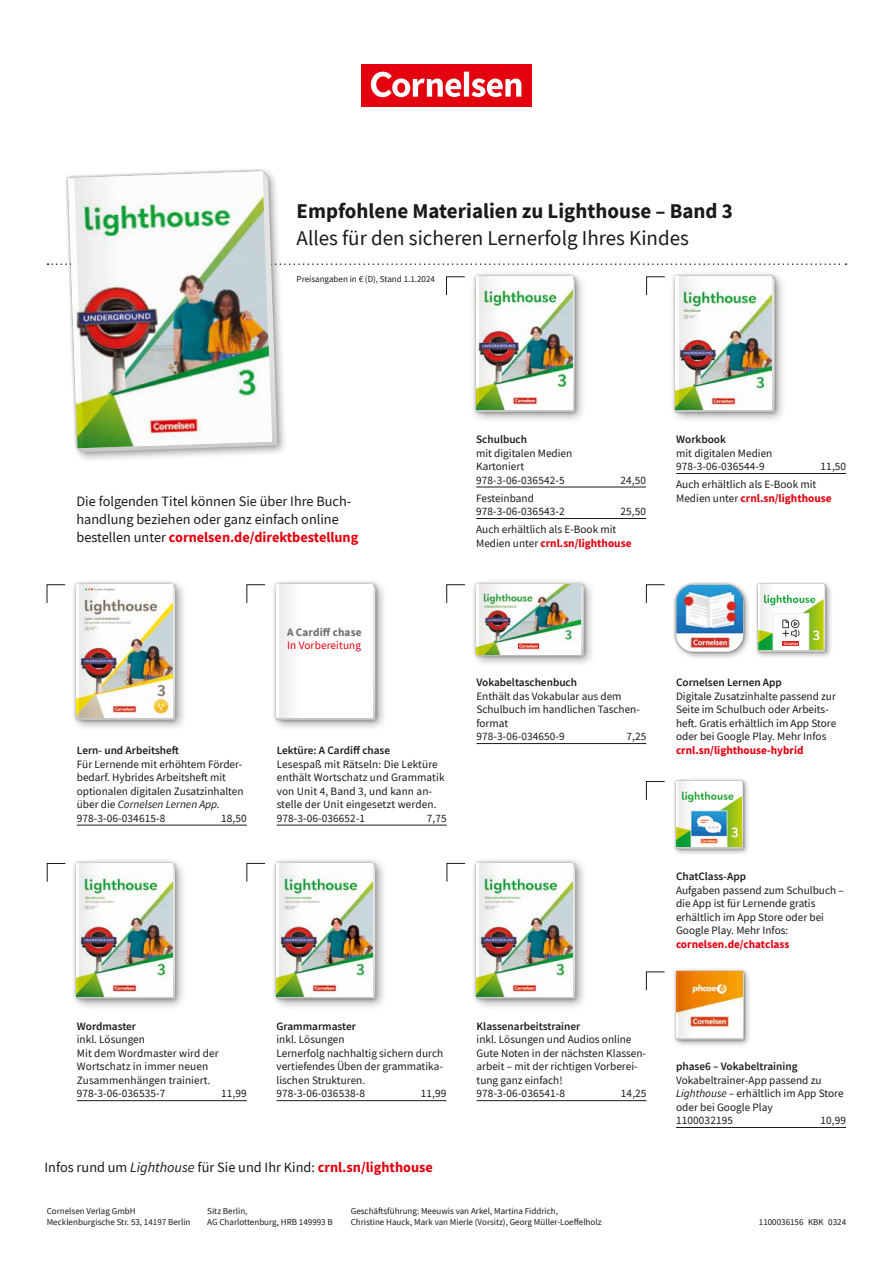
<style>
.page{position:relative;width:893px;height:1263px;background:#fff}
.page>*{position:absolute;margin:0;border:0;box-sizing:border-box;transform-origin:0 0}
.t1{font:21px "CV Source Sans";color:#1a1a18}
.t2{font:700 21px "CV Source Sans";color:#1a1a18}
.t3{font:600 14.7px "CV Source Sans";color:#fff}
.t4{font:14.25px/18px "CV Source Sans";color:#1a1a18}
.t5{font:11.25px/13.5px "CV Source Sans";color:#1a1a18}
.t6{font:600 11.25px "CV Source Sans";color:#1a1a18}
.t7{font:700 11.25px "CV Source Sans";color:#e3000f}
.t8{font:11.25px "CV Source Sans";letter-spacing:.01em;color:#e3000f}
.t9{font:700 11.25px "CV Source Sans";letter-spacing:.01em;color:#6f6f6e}
.t10{font:9px/10.5px "CV Source Sans";color:#1a1a18}
.s1{font-weight:700;color:#e3000f}
.s2{font-style:italic}
</style>
<div class="page">
<hr style="left:676px;top:473px;width:170px;height:1px;background:#1a1a18">
<hr style="left:476px;top:487px;width:170px;height:1px;background:#1a1a18">
<hr style="left:476px;top:518px;width:170px;height:1px;background:#1a1a18">
<div style="left:63px;top:166px;width:224px;height:296px;background:#1a1a18;opacity:.4"></div>
<svg style="left:65px;top:168px;width:216px;height:287px"></svg>
<img style="left:48px;top:176px;width:798px;height:272px">
<svg style="left:446px;top:584px;width:19px;height:19px"></svg>
<svg style="left:47px;top:584px;width:19px;height:19px"></svg>
<hr style="left:77px;top:825px;width:170px;height:1px;background:#1a1a18">
<hr style="left:476px;top:743px;width:170px;height:1px;background:#1a1a18">
<div style="left:71px;top:578px;width:116px;height:154px;background:#1a1a18;opacity:.4"></div>
<div style="left:73px;top:581px;width:106px;height:142px;background:#1a1a18;opacity:.4"></div>
<svg style="left:77px;top:584px;width:98px;height:136px"></svg>
<img style="left:77px;top:584px;width:96px;height:134px">
<img style="left:80px;top:584px;width:21px;height:134px">
<div style="left:470px;top:578px;width:126px;height:90px;background:#1a1a18;opacity:.4"></div>
<div style="left:473px;top:581px;width:114px;height:78px;background:#1a1a18;opacity:.4"></div>
<svg style="left:476px;top:584px;width:108px;height:72px"></svg>
<img style="left:476px;top:584px;width:104px;height:71px">
<img style="left:480px;top:584px;width:23px;height:71px">
<svg style="left:646px;top:584px;width:19px;height:19px"></svg>
<div style="left:754px;top:581px;width:79px;height:79px;background:#1a1a18;opacity:.4"></div>
<div style="left:756px;top:582px;width:71px;height:72px;background:#1a1a18;opacity:.4"></div>
<svg style="left:758px;top:584px;width:67px;height:68px"></svg>
<svg style="left:760px;top:584px;width:15px;height:66px"></svg>
<div style="left:672px;top:580px;width:79px;height:80px;background:#1a1a18;opacity:.4"></div>
<div style="left:674px;top:582px;width:72px;height:72px;background:#1a1a18;opacity:.4"></div>
<svg style="left:676px;top:584px;width:67px;height:68px"></svg>
<img style="left:676px;top:585px;width:67px;height:66px">
<svg style="left:47px;top:863px;width:19px;height:19px"></svg>
<hr style="left:77px;top:1100px;width:170px;height:1px;background:#1a1a18">
<svg style="left:646px;top:781px;width:19px;height:19px"></svg>
<svg style="left:446px;top:863px;width:20px;height:19px"></svg>
<svg style="left:246px;top:863px;width:20px;height:19px"></svg>
<hr style="left:276px;top:1100px;width:170px;height:1px;background:#1a1a18">
<hr style="left:477px;top:1100px;width:170px;height:1px;background:#1a1a18">
<div style="left:471px;top:857px;width:116px;height:153px;background:#1a1a18;opacity:.4"></div>
<div style="left:473px;top:860px;width:106px;height:142px;background:#1a1a18;opacity:.4"></div>
<svg style="left:477px;top:863px;width:98px;height:135px"></svg>
<img style="left:477px;top:863px;width:96px;height:133px">
<img style="left:480px;top:863px;width:21px;height:133px">
<div style="left:672px;top:778px;width:79px;height:78px;background:#1a1a18;opacity:.4"></div>
<div style="left:674px;top:779px;width:71px;height:72px;background:#1a1a18;opacity:.4"></div>
<svg style="left:676px;top:781px;width:67px;height:68px"></svg>
<img style="left:676px;top:781px;width:65px;height:66px">
<svg style="left:678px;top:781px;width:15px;height:65px"></svg>
<div style="left:70px;top:857px;width:117px;height:154px;background:#1a1a18;opacity:.4"></div>
<div style="left:73px;top:860px;width:105px;height:142px;background:#1a1a18;opacity:.4"></div>
<svg style="left:76px;top:863px;width:99px;height:136px"></svg>
<img style="left:76px;top:863px;width:96px;height:133px">
<img style="left:79px;top:863px;width:22px;height:133px">
<div style="left:271px;top:857px;width:116px;height:153px;background:#1a1a18;opacity:.4"></div>
<div style="left:273px;top:860px;width:106px;height:142px;background:#1a1a18;opacity:.4"></div>
<svg style="left:277px;top:863px;width:98px;height:135px"></svg>
<img style="left:277px;top:863px;width:96px;height:133px">
<img style="left:280px;top:863px;width:21px;height:133px">
<hr style="left:676px;top:1127px;width:170px;height:1px;background:#1a1a18">
<svg style="left:646px;top:971px;width:19px;height:19px"></svg>
<div style="left:672px;top:967px;width:80px;height:81px;background:#1a1a18;opacity:.4"></div>
<div style="left:674px;top:969px;width:72px;height:73px;background:#1a1a18;opacity:.4"></div>
<svg style="left:676px;top:972px;width:68px;height:68px"></svg>
<img style="left:676px;top:972px;width:66px;height:65px">
<svg style="left:678px;top:972px;width:15px;height:65px"></svg>
<svg style="left:246px;top:584px;width:20px;height:19px"></svg>
<hr style="left:277px;top:825px;width:170px;height:1px;background:#1a1a18">
<div style="left:271px;top:578px;width:116px;height:154px;background:#1a1a18;opacity:.4"></div>
<div style="left:273px;top:581px;width:106px;height:142px;background:#1a1a18;opacity:.4"></div>
<svg style="left:277px;top:584px;width:98px;height:136px"></svg>
<div style="left:277px;top:584px;width:96px;height:134px;background:#fff"></div>
<div style="left:280px;top:584px;width:21px;height:134px;background:#f5f5f5"></div>
<div style="left:361px;top:64px;width:170px;height:42px;background:#e3000f"></div>
<svg style="left:371px;top:72px;width:150px;height:25px"></svg>
<h1 class="t2" style="left:297px;top:197px;width:438px">Empfohlene Materialien zu Lighthouse – Band 3</h1>
<h1 class="t1" style="left:297px;top:225px;width:394px">Alles für den sicheren Lernerfolg Ihres Kindes</h1>
<p class="t10" style="left:297px;top:274px;width:140px">Preisangaben in € (D), Stand 1.1.2024</p>
<p class="t4" style="left:77px;top:493px;width:283px">Die folgenden Titel können Sie über Ihre Buch&shy;handlung beziehen oder ganz einfach online bestellen unter <span class="s1">cornelsen.de/direktbestellung</span></p>
<p class="t6" style="left:476px;top:432px;width:52px">Schulbuch</p>
<p class="t5" style="left:476px;top:446px;width:98px">mit digitalen Medien<br>Kartoniert<br>978-3-06-036542-5</p>
<p class="t5" style="left:620px;top:473px;width:27px">24,50</p>
<p class="t5" style="left:476px;top:491px;width:90px">Festeinband<br>978-3-06-036543-2</p>
<p class="t5" style="left:620px;top:505px;width:27px">25,50</p>
<p class="t5" style="left:476px;top:523px;width:157px">Auch erhältlich als E-Book mit<br>Medien unter <span class="s1">crnl.sn/lighthouse</span></p>
<p class="t6" style="left:676px;top:432px;width:51px">Workbook</p>
<p class="t5" style="left:676px;top:446px;width:98px">mit digitalen Medien<br>978-3-06-036544-9</p>
<p class="t5" style="left:821px;top:460px;width:27px">11,50</p>
<p class="t5" style="left:676px;top:478px;width:157px">Auch erhältlich als E-Book mit<br>Medien unter <span class="s1">crnl.sn/lighthouse</span></p>
<p class="t9" style="left:287px;top:624px;width:76px">A Cardiff chase</p>
<p class="t8" style="left:287px;top:638px;width:76px">In Vorbereitung</p>
<p class="t6" style="left:77px;top:743px;width:104px">Lern- und Arbeitsheft</p>
<p class="t5" style="left:77px;top:757px;width:168px">Für Lernende mit erhöhtem Förder&shy;bedarf. Hybrides Arbeitsheft mit optionalen digitalen Zusatzinhalten über die <span class="s2">Cornelsen Lernen App.<br></span>978-3-06-034615-8</p>
<p class="t5" style="left:221px;top:811px;width:27px">18,50</p>
<p class="t6" style="left:277px;top:743px;width:115px">Lektüre: A Cardiff chase</p>
<p class="t5" style="left:277px;top:757px;width:169px">Lesespaß mit Rätseln: Die Lektüre enthält Wortschatz und Grammatik von Unit 4, Band 3, und kann an&shy;stelle der Unit eingesetzt werden.<br>978-3-06-036652-1</p>
<p class="t5" style="left:427px;top:811px;width:21px">7,75</p>
<p class="t6" style="left:77px;top:1019px;width:61px">Wordmaster</p>
<p class="t5" style="left:77px;top:1033px;width:144px">inkl. Lösungen<br>Mit dem Wordmaster wird der<br>Wortschatz in immer neuen<br>Zusammenhängen trainiert.<br>978-3-06-036535-7</p>
<p class="t5" style="left:221px;top:1087px;width:27px">11,99</p>
<p class="t6" style="left:276px;top:1019px;width:81px">Grammarmaster</p>
<p class="t5" style="left:276px;top:1033px;width:168px">inkl. Lösungen<br>Lernerfolg nachhaltig sichern durch vertiefendes Üben der grammatika&shy;lischen Strukturen.<br>978-3-06-036538-8</p>
<p class="t5" style="left:421px;top:1087px;width:27px">11,99</p>
<p class="t4" style="left:45px;top:1159px;width:390px">Infos rund um <span class="s2">Lighthouse</span> für Sie und Ihr Kind: <span class="s1">crnl.sn/lighthouse</span></p>
<p class="t6" style="left:476px;top:675px;width:102px">Vokabeltaschenbuch</p>
<p class="t5" style="left:476px;top:689px;width:165px">Enthält das Vokabular aus dem<br>Schulbuch im handlichen Taschen&shy;format<br>978-3-06-034650-9</p>
<p class="t5" style="left:626px;top:730px;width:21px">7,25</p>
<h2 class="t3" style="left:813px;top:625px;width:9px">3</h2>
<p class="t6" style="left:676px;top:675px;width:107px">Cornelsen Lernen App</p>
<p class="t5" style="left:676px;top:689px;width:162px">Digitale Zusatzinhalte passend zur Seite im Schulbuch oder Arbeits&shy;heft. Gratis erhältlich im App Store oder bei Google Play. Mehr Infos</p>
<p class="t7" style="left:676px;top:742px;width:129px">crnl.sn/lighthouse-hybrid</p>
<p class="t6" style="left:477px;top:1019px;width:105px">Klassenarbeitstrainer</p>
<p class="t5" style="left:477px;top:1033px;width:171px">inkl. Lösungen und Audios online<br>Gute Noten in der nächsten Klassen&shy;arbeit – mit der richtigen Vorberei&shy;tung ganz einfach!<br>978-3-06-036541-8</p>
<p class="t5" style="left:621px;top:1087px;width:27px">14,25</p>
<p class="t6" style="left:676px;top:869px;width:72px">ChatClass-App</p>
<p class="t5" style="left:676px;top:883px;width:169px">Aufgaben passend zum Schulbuch – die App ist für Lernende gratis erhältlich im App Store oder bei<br>Google Play. Mehr Infos:</p>
<p class="t7" style="left:676px;top:936px;width:115px">cornelsen.de/chatclass</p>
<p class="t6" style="left:676px;top:1059px;width:123px">phase6 – Vokabeltraining</p>
<p class="t5" style="left:676px;top:1073px;width:169px">Vokabeltrainer-App passend zu<br><span class="s2">Lighthouse –</span> erhältlich im App Store oder bei Google Play<br>1100032195</p>
<p class="t5" style="left:820px;top:1114px;width:27px">10,99</p>
<p class="t10" style="left:47px;top:1206px;width:145px">Cornelsen Verlag GmbH<br>Mecklenburgische Str. 53, 14197 Berlin</p>
<p class="t10" style="left:207px;top:1206px;width:127px">Sitz Berlin,<br>AG Charlottenburg, HRB 149993 B</p>
<p class="t10" style="left:351px;top:1206px;width:252px">Geschäftsführung: Meeuwis van Arkel, Martina Fiddrich,<br>Christine Hauck, Mark van Mierle (Vorsitz), Georg Müller-Loeffelholz</p>
<p class="t10" style="left:759px;top:1216px;width:89px">1100036156 KBK 0324</p>
</div>
